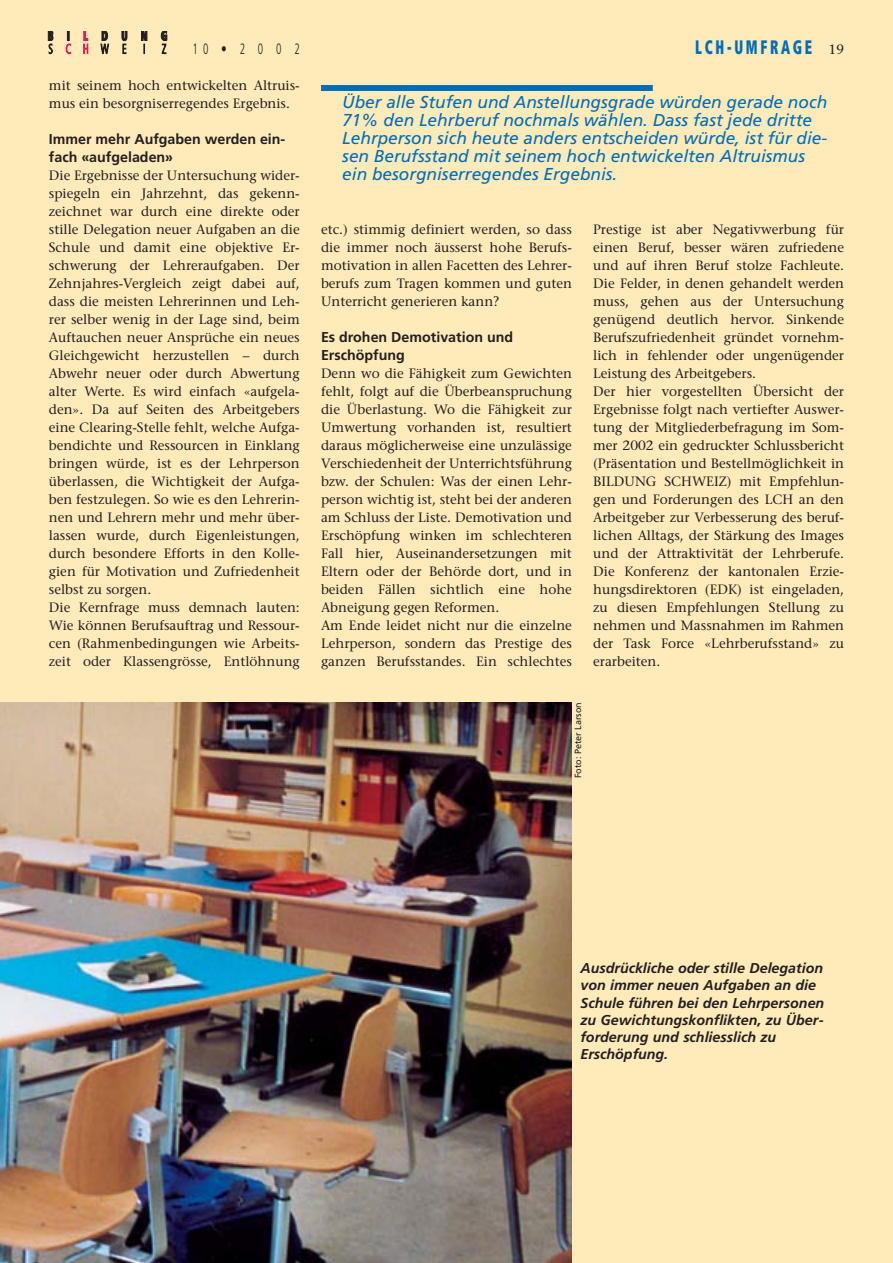
<style>
.page{position:relative;width:893px;height:1263px;background:#ffeaba}
.page>*{position:absolute;margin:0;border:0;box-sizing:border-box;transform-origin:0 0}
.t1{font:900 condensed 19.5px "Frutiger";letter-spacing:.2em;color:#006db7;scale:.7 1}
.t2{font:italic 17.25px/18px "Frutiger";color:#006db7}
.t3{font:300 condensed 15px "Frutiger";color:#231f20;scale:.75 1}
.t4{font:italic 700 14.25px/17.1px "Frutiger";color:#231f20}
.t5{font:700 14.25px/18px "Frutiger";color:#231f20}
.t6{font:13.5px/18px "Stone Serif";color:#231f20}
.t7{font:9px "Frutiger";color:#231f20}
.s1{font-family:"Stone Serif";font-weight:400;font-stretch:normal;font-size:13.5px;color:#231f20}
</style>
<div class="page">
<svg style="left:84px;top:31px;width:4px;height:23px"></svg>
<svg style="left:48px;top:31px;width:5px;height:23px"></svg>
<svg style="left:66px;top:31px;width:4px;height:23px"></svg>
<svg style="left:101px;top:31px;width:8px;height:23px"></svg>
<svg style="left:122px;top:31px;width:5px;height:23px"></svg>
<svg style="left:141px;top:31px;width:6px;height:23px"></svg>
<svg style="left:161px;top:31px;width:6px;height:23px"></svg>
<div style="left:321px;top:85px;width:332px;height:6px;background:#006db7"></div>
<img style="left:0;top:702px;width:572px;height:561px">
<p class="t3" style="left:193px;top:43px;width:144px">1 0 • 2 0 0 2</p>
<h1 class="t1" style="left:695px;top:39px;width:214px">LCH-UMFRAGE <span class="s1">19</span></h1>
<p class="t2" style="left:342px;top:94px;width:486px">Über alle Stufen und Anstellungsgrade würden gerade noch 71% den Lehrberuf nochmals wählen. Dass fast jede dritte Lehrperson sich heute anders entscheiden würde, ist für die&shy;sen Berufsstand mit seinem hoch entwickelten Altruismus ein besorgniserregendes Ergebnis.</p>
<p class="t6" style="left:49px;top:78px;width:252px">mit seinem hoch entwickelten Altruis&shy;mus ein besorgniserregendes Ergebnis.</p>
<p class="t5" style="left:49px;top:131px;width:238px">Immer mehr Aufgaben werden ein&shy;fach «aufgeladen»</p>
<p class="t6" style="left:49px;top:168px;width:252px">Die Ergebnisse der Untersuchung wider&shy;spiegeln ein Jahrzehnt, das gekenn&shy;zeichnet war durch eine direkte oder stille Delegation neuer Aufgaben an die Schule und damit eine objektive Er&shy;schwerung der Lehreraufgaben. Der Zehnjahres-Vergleich zeigt dabei auf, dass die meisten Lehrerinnen und Leh&shy;rer selber wenig in der Lage sind, beim Auftauchen neuer Ansprüche ein neues Gleichgewicht herzustellen – durch Abwehr neuer oder durch Abwertung alter Werte. Es wird einfach «aufgela&shy;den». Da auf Seiten des Arbeitgebers eine Clearing-Stelle fehlt, welche Aufga&shy;bendichte und Ressourcen in Einklang bringen würde, ist es der Lehrperson überlassen, die Wichtigkeit der Aufga&shy;ben festzulegen. So wie es den Lehrerin&shy;nen und Lehrern mehr und mehr über&shy;lassen wurde, durch Eigenleistungen, durch besondere Efforts in den Kolle&shy;gien für Motivation und Zufriedenheit selbst zu sorgen.<br>Die Kernfrage muss demnach lauten:<br>Wie können Berufsauftrag und Ressour&shy;cen (Rahmenbedingungen wie Arbeits&shy;zeit oder Klassengrösse, Entlöhnung</p>
<p class="t6" style="left:321px;top:222px;width:252px;text-align:justify">etc.) stimmig definiert werden, so dass die immer noch äusserst hohe Berufs&shy;motivation in allen Facetten des Lehrer&shy;berufs zum Tragen kommen und guten Unterricht generieren kann?</p>
<p class="t5" style="left:321px;top:329px;width:194px">Es drohen Demotivation und<br>Erschöpfung</p>
<p class="t6" style="left:321px;top:366px;width:252px">Denn wo die Fähigkeit zum Gewichten fehlt, folgt auf die Überbeanspruchung die Überlastung. Wo die Fähigkeit zur Umwertung vorhanden ist, resultiert daraus möglicherweise eine unzulässige Verschiedenheit der Unterrichtsführung bzw. der Schulen: Was der einen Lehr&shy;person wichtig ist, steht bei der anderen am Schluss der Liste. Demotivation und Erschöpfung winken im schlechteren Fall hier, Auseinandersetzungen mit Eltern oder der Behörde dort, und in beiden Fällen sichtlich eine hohe Abneigung gegen Reformen.<br>Am Ende leidet nicht nur die einzelne Lehrperson, sondern das Prestige des ganzen Berufsstandes. Ein schlechtes</p>
<p class="t6" style="left:593px;top:222px;width:252px">Prestige ist aber Negativwerbung für einen Beruf, besser wären zufriedene und auf ihren Beruf stolze Fachleute.<br>Die Felder, in denen gehandelt werden muss, gehen aus der Untersuchung genügend deutlich hervor. Sinkende Berufszufriedenheit gründet vornehm&shy;lich in fehlender oder ungenügender Leistung des Arbeitgebers.<br>Der hier vorgestellten Übersicht der Ergebnisse folgt nach vertiefter Auswer&shy;tung der Mitgliederbefragung im Som&shy;mer 2002 ein gedruckter Schlussbericht (Präsentation und Bestellmöglichkeit in BILDUNG SCHWEIZ) mit Empfehlun&shy;gen und Forderungen des LCH an den Arbeitgeber zur Verbesserung des beruf&shy;lichen Alltags, der Stärkung des Images und der Attraktivität der Lehrberufe.<br>Die Konferenz der kantonalen Erzie&shy;hungsdirektoren (EDK) ist eingeladen, zu diesen Empfehlungen Stellung zu nehmen und Massnahmen im Rahmen der Task Force «Lehrberufsstand» zu erarbeiten.</p>
<p class="t7" style="left:574px;top:778px;width:78px;rotate:-90deg">Foto: Peter Larson</p>
<p class="t4" style="left:580px;top:961px;width:245px">Ausdrückliche oder stille Delegation von immer neuen Aufgaben an die<br>Schule führen bei den Lehrpersonen zu Gewichtungskonflikten, zu Über&shy;forderung und schliesslich zu<br>Erschöpfung.</p>
</div>
